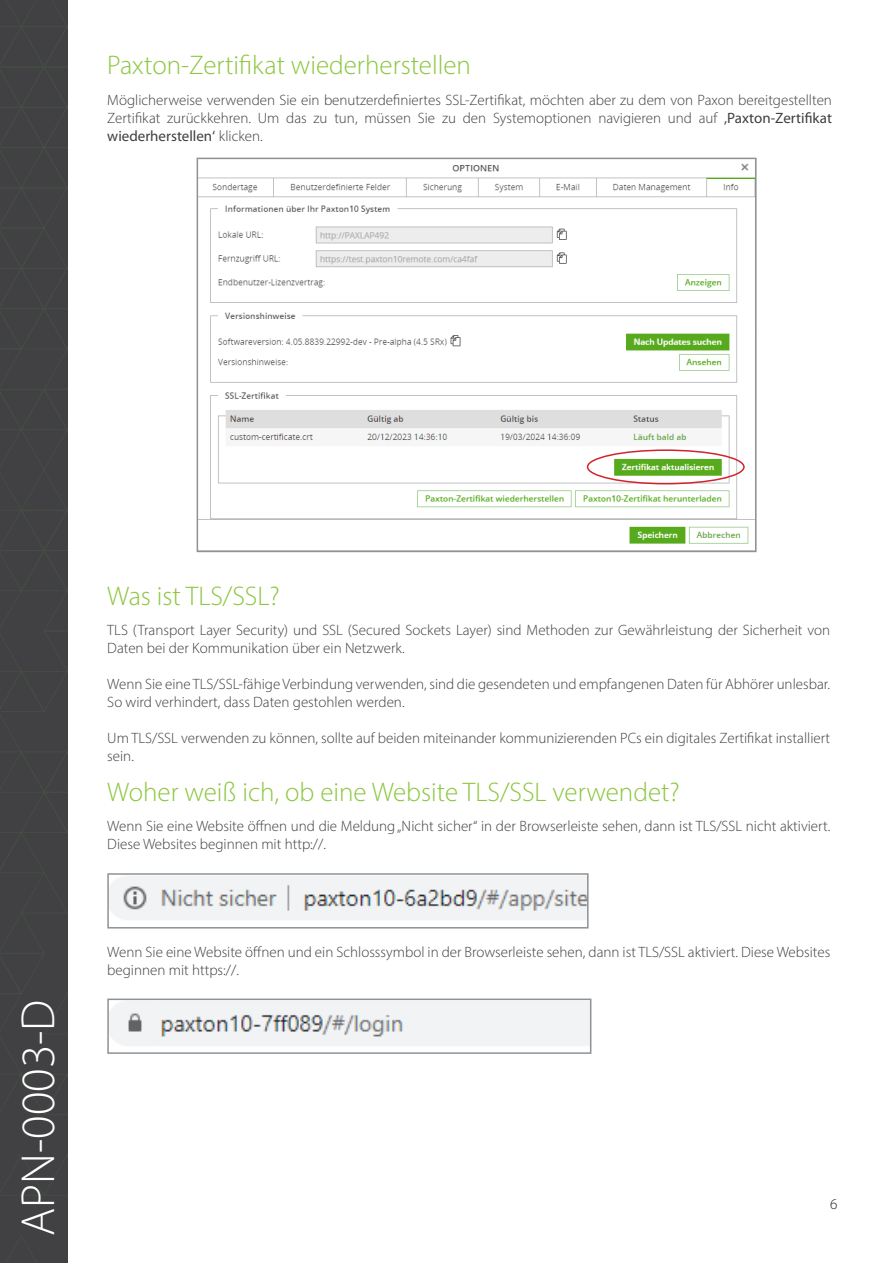
<style>
.page{position:relative;width:893px;height:1263px;background:#fff}
.page>*{position:absolute;margin:0;border:0;box-sizing:border-box;transform-origin:0 0}
.t1{font:300 48px "Myriad Pro";color:#fff}
.t2{font:300 27px "Myriad Pro";color:#8bc63e}
.t3{font:300 15px/18px "Myriad Pro";color:#3e3e3f}
.t4{font:300 15px "Myriad Pro";color:#231f20}
.s1{font-weight:400}
</style>
<div class="page">
<div style="left:0;top:0;width:67px;height:1263px;background:#414042"></div>
<svg style="left:6px;top:1235px;width:31px;height:28px"></svg>
<svg style="left:0;top:0;width:67px;height:1196px"></svg>
<img style="left:110px;top:876px;width:476px;height:44px">
<div style="left:107px;top:873px;width:482px;height:55px;border:2px solid #8f9194"></div>
<img style="left:110px;top:1001px;width:478px;height:45px">
<div style="left:107px;top:998px;width:484px;height:56px;border:2px solid #8f9194"></div>
<img style="left:200px;top:163px;width:554px;height:381px">
<div style="left:197px;top:158px;width:560px;height:394px;border:2px solid #8f9194"></div>
<div style="left:587px;top:449px;width:158px;height:35px;border:2px solid #d1232a;border-radius:50%"></div>
<p class="t2" style="left:107px;top:49px;width:365px">Paxton-Zertifikat wiederherstellen</p>
<p class="t3" style="left:107px;top:90px;width:726px;text-align:justify">Möglicherweise verwenden Sie ein benutzerdefiniertes SSL-Zertifikat, möchten aber zu dem von Paxon bereitgestellten Zertifikat zurückkehren. Um das zu tun, müssen Sie zu den Systemoptionen navigieren und auf <span class="s1">‚Paxton-Zertifikat wiederherstellen‘</span> klicken.</p>
<h1 class="t1" style="left:9px;top:1236px;width:238px;rotate:-90deg">APN-0003-D</h1>
<p class="t2" style="left:107px;top:579px;width:174px">Was ist TLS/SSL?</p>
<p class="t3" style="left:107px;top:621px;width:724px">TLS (Transport Layer Security) und SSL (Secured Sockets Layer) sind Methoden zur Gewährleistung der Sicherheit von<br>Daten bei der Kommunikation über ein Netzwerk.</p>
<p class="t3" style="left:107px;top:675px;width:724px">Wenn Sie eine TLS/SSL-fähige Verbindung verwenden, sind die gesendeten und empfangenen Daten für Abhörer unlesbar.<br>So wird verhindert, dass Daten gestohlen werden.</p>
<p class="t3" style="left:107px;top:729px;width:724px">Um TLS/SSL verwenden zu können, sollte auf beiden miteinander kommunizierenden PCs ein digitales Zertifikat installiert sein.</p>
<p class="t2" style="left:107px;top:776px;width:574px">Woher weiß ich, ob eine Website TLS/SSL verwendet?</p>
<p class="t3" style="left:107px;top:817px;width:724px">Wenn Sie eine Website öffnen und die Meldung „Nicht sicher“ in der Browserleiste sehen, dann ist TLS/SSL nicht aktiviert.<br>Diese Websites beginnen mit http://.</p>
<p class="t3" style="left:107px;top:943px;width:724px">Wenn Sie eine Website öffnen und ein Schlosssymbol in der Browserleiste sehen, dann ist TLS/SSL aktiviert. Diese Websites beginnen mit https://.</p>
<p class="t4" style="left:830px;top:1195px;width:9px">6</p>
</div>
